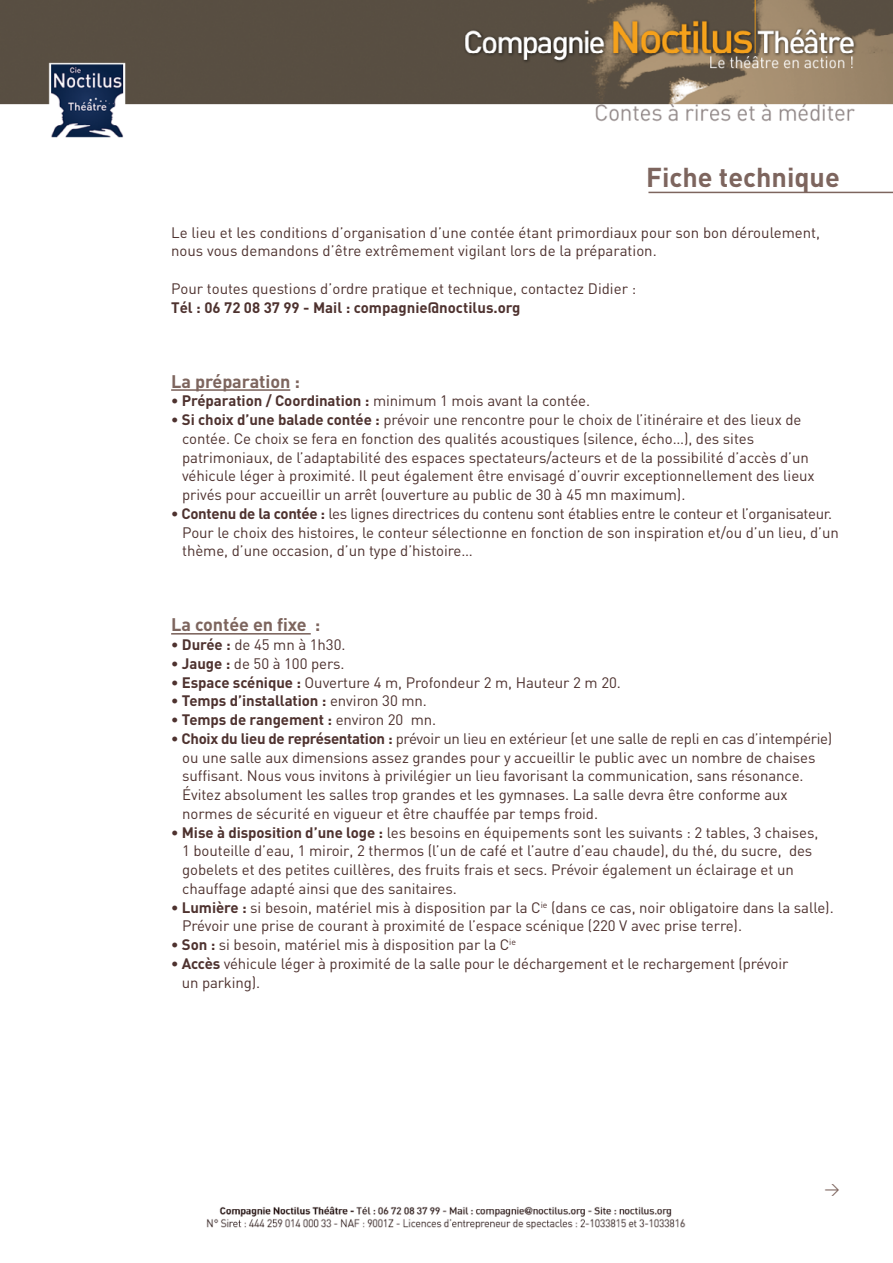
<style>
.page{position:relative;width:893px;height:1263px;background:#fff}
.page>*{position:absolute;margin:0;border:0;box-sizing:border-box;transform-origin:0 0}
.t1{font:700 27px "DIN";color:#7d655e}
.t2{font:700 18px "DIN";letter-spacing:-.005em;color:#7d655e}
.t3{font:15px/18.8px "DIN";letter-spacing:-.005em;color:#4e322f}
.t4{font:700 15px "DIN";letter-spacing:-.005em;color:#4e322f}
.t5{font:15px "DIN";color:#7d655e}
.s1{font-weight:400}
.s2{font-weight:700}
</style>
<div class="page">
<img style="left:0;top:0;width:893px;height:1230px">
<hr style="left:171px;top:389px;width:119px;height:2px;background:#7d655e">
<hr style="left:171px;top:633px;width:140px;height:2px;background:#7d655e">
<hr style="left:648px;top:192px;width:245px;height:1px;background:#7d655e">
<h1 class="t1" style="left:646px;top:160px;width:195px">Fiche technique</h1>
<p class="t3" style="left:171px;top:222px;width:651px">Le lieu et les conditions d’organisation d’une contée étant primordiaux pour son bon déroulement, nous vous demandons d’être extrêmement vigilant lors de la préparation.</p>
<p class="t3" style="left:171px;top:279px;width:467px">Pour toutes questions d’ordre pratique et technique, contactez Didier :</p>
<p class="t4" style="left:171px;top:297px;width:351px">Tél : 06 72 08 37 99 - Mail : compagnie@noctilus.org</p>
<p class="t2" style="left:171px;top:369px;width:130px">La préparation :</p>
<p class="t4" style="left:171px;top:391px;width:421px">• Préparation / Coordination : <span class="s1">minimum 1 mois avant la contée.</span></p>
<p class="t3" style="left:182px;top:410px;width:634px;text-indent:-11px"><span class="s2">• Si choix d’une balade contée :</span> prévoir une rencontre pour le choix de l’itinéraire et des lieux de contée. Ce choix se fera en fonction des qualités acoustiques (silence, écho…), des sites patrimoniaux, de l’adaptabilité des espaces spectateurs/acteurs et de la possibilité d’accès d’un véhicule léger à proximité. Il peut également être envisagé d’ouvrir exceptionnellement des lieux privés pour accueillir un arrêt (ouverture au public de 30 à 45 mn maximum).</p>
<p class="t3" style="left:182px;top:504px;width:658px;text-indent:-11px"><span class="s2">• Contenu de la contée :</span> les lignes directrices du contenu sont établies entre le conteur et l’organisateur.<br>Pour le choix des histoires, le conteur sélectionne en fonction de son inspiration et/ou d’un lieu, d’un thème, d’une occasion, d’un type d’histoire…</p>
<p class="t2" style="left:171px;top:613px;width:151px">La contée en fixe :</p>
<p class="t3" style="left:171px;top:635px;width:176px"><span class="s2">• Durée :</span> de 45 mn à 1h30.</p>
<p class="t3" style="left:171px;top:654px;width:175px"><span class="s2">• Jauge :</span> de 50 à 100 pers.</p>
<p class="t3" style="left:171px;top:672px;width:451px"><span class="s2">• Espace scénique :</span> Ouverture 4 m, Profondeur 2 m, Hauteur 2 m 20.</p>
<p class="t4" style="left:171px;top:691px;width:257px">• Temps d’installation : <span class="s1">environ 30 mn.</span></p>
<p class="t4" style="left:171px;top:710px;width:267px">• Temps de rangement : <span class="s1">environ 20 mn.</span></p>
<p class="t3" style="left:182px;top:729px;width:652px;text-indent:-11px"><span class="s2">• Choix du lieu de représentation :</span> prévoir un lieu en extérieur (et une salle de repli en cas d’intempérie) ou une salle aux dimensions assez grandes pour y accueillir le public avec un nombre de chaises suffisant. Nous vous invitons à privilégier un lieu favorisant la communication, sans résonance.<br>Évitez absolument les salles trop grandes et les gymnases. La salle devra être conforme aux normes de sécurité en vigueur et être chauffée par temps froid.</p>
<p class="t3" style="left:182px;top:822px;width:638px;text-indent:-11px"><span class="s2">• Mise à disposition d’une loge :</span> les besoins en équipements sont les suivants : 2 tables, 3 chaises, 1 bouteille d’eau, 1 miroir, 2 thermos (l’un de café et l’autre d’eau chaude), du thé, du sucre, des gobelets et des petites cuillères, des fruits frais et secs. Prévoir également un éclairage et un chauffage adapté ainsi que des sanitaires.</p>
<p class="t3" style="left:182px;top:897px;width:653px;text-indent:-11px"><span class="s2">• Lumière :</span> si besoin, matériel mis à disposition par la C<sup>ie</sup> (dans ce cas, noir obligatoire dans la salle).<br>Prévoir une prise de courant à proximité de l’espace scénique (220 V avec prise terre).</p>
<p class="t3" style="left:171px;top:935px;width:346px"><span class="s2">• Son :</span> si besoin, matériel mis à disposition par la C<sup>ie</sup></p>
<p class="t3" style="left:182px;top:954px;width:608px;text-indent:-11px"><span class="s2">• Accès</span> véhicule léger à proximité de la salle pour le déchargement et le rechargement (prévoir un parking).</p>
<p class="t5" style="left:824px;top:1179px;width:17px">&gt;</p>
</div>
